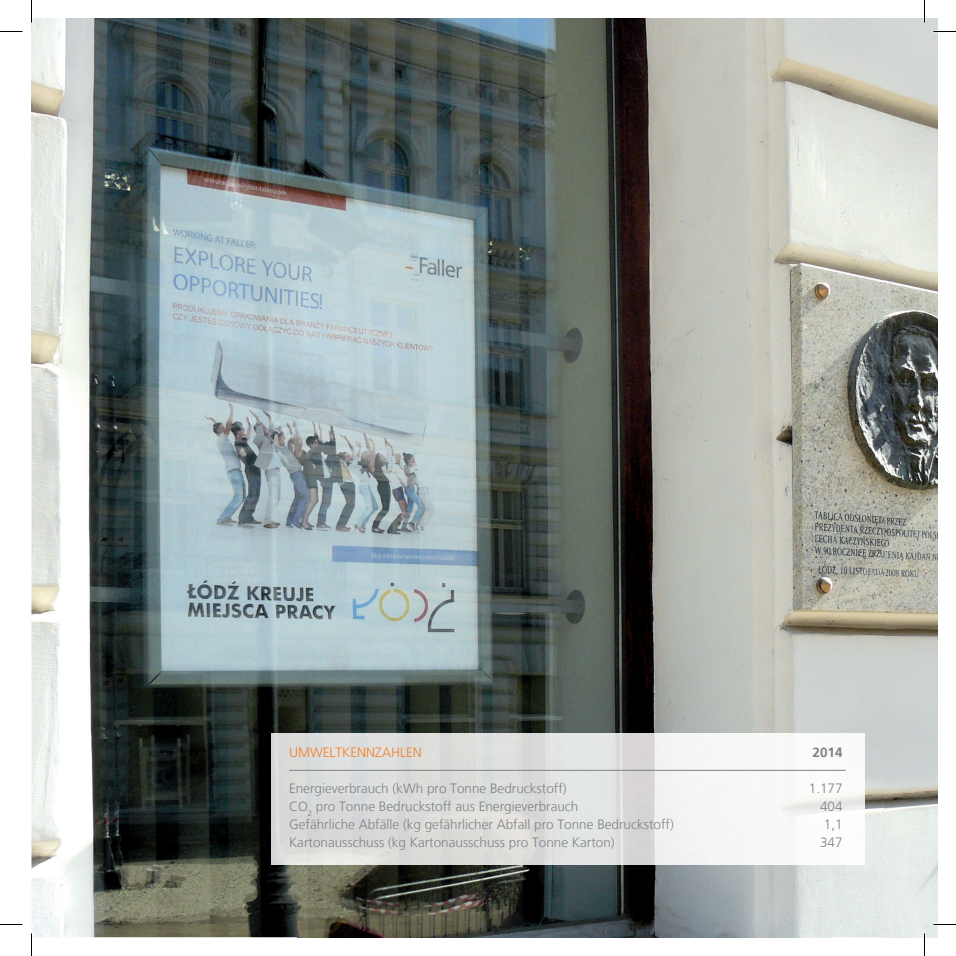
<style>
.page{position:relative;width:956px;height:956px;background:#fff}
.page>*{position:absolute;margin:0;border:0;box-sizing:border-box;transform-origin:0 0}
.t1{font:300 13.5px/18px "Frutiger LT";color:#808285}
.t2{font:300 13.5px "Frutiger LT";color:#f48026}
.t3{font:700 13.5px "Frutiger LT";color:#808285}
</style>
<div class="page">
<img style="left:32px;top:19px;width:852px;height:714px">
<img style="left:884px;top:19px;width:53px;height:918px">
<img style="left:32px;top:733px;width:265px;height:204px">
<img style="left:831px;top:784px;width:53px;height:153px">
<img style="left:297px;top:865px;width:534px;height:72px">
<img style="left:271px;top:734px;width:594px;height:131px">
<hr style="left:289px;top:770px;width:557px;height:1px;background:#808285">
<hr style="left:933px;top:923px;width:23px;height:2px;background:#fff">
<hr style="left:923px;top:0;width:2px;height:23px;background:#fff">
<hr style="left:923px;top:933px;width:2px;height:23px;background:#fff">
<svg style="left:0;top:31px;width:22px;height:1px"></svg>
<svg style="left:933px;top:31px;width:23px;height:1px"></svg>
<svg style="left:0;top:924px;width:22px;height:1px"></svg>
<svg style="left:933px;top:924px;width:23px;height:1px"></svg>
<svg style="left:31px;top:0;width:1px;height:23px"></svg>
<svg style="left:31px;top:933px;width:1px;height:23px"></svg>
<svg style="left:924px;top:0;width:1px;height:23px"></svg>
<svg style="left:924px;top:933px;width:1px;height:23px"></svg>
<p class="t2" style="left:289px;top:745px;width:134px">UMWELTKENNZAHLEN</p>
<p class="t1" style="left:289px;top:780px;width:386px">Energieverbrauch (kWh pro Tonne Bedruckstoff)<br>CO<sub>2</sub> pro Tonne Bedruckstoff aus Energieverbrauch<br>Gefährliche Abfälle (kg gefährlicher Abfall pro Tonne Bedruckstoff)<br>Kartonausschuss (kg Kartonausschuss pro Tonne Karton)</p>
<p class="t3" style="left:813px;top:744px;width:32px">2014</p>
<p class="t1" style="left:820px;top:780px;width:24px;text-align:justify;text-indent:-11px">1.177<br>404<br>1,1<br>347</p>
</div>
